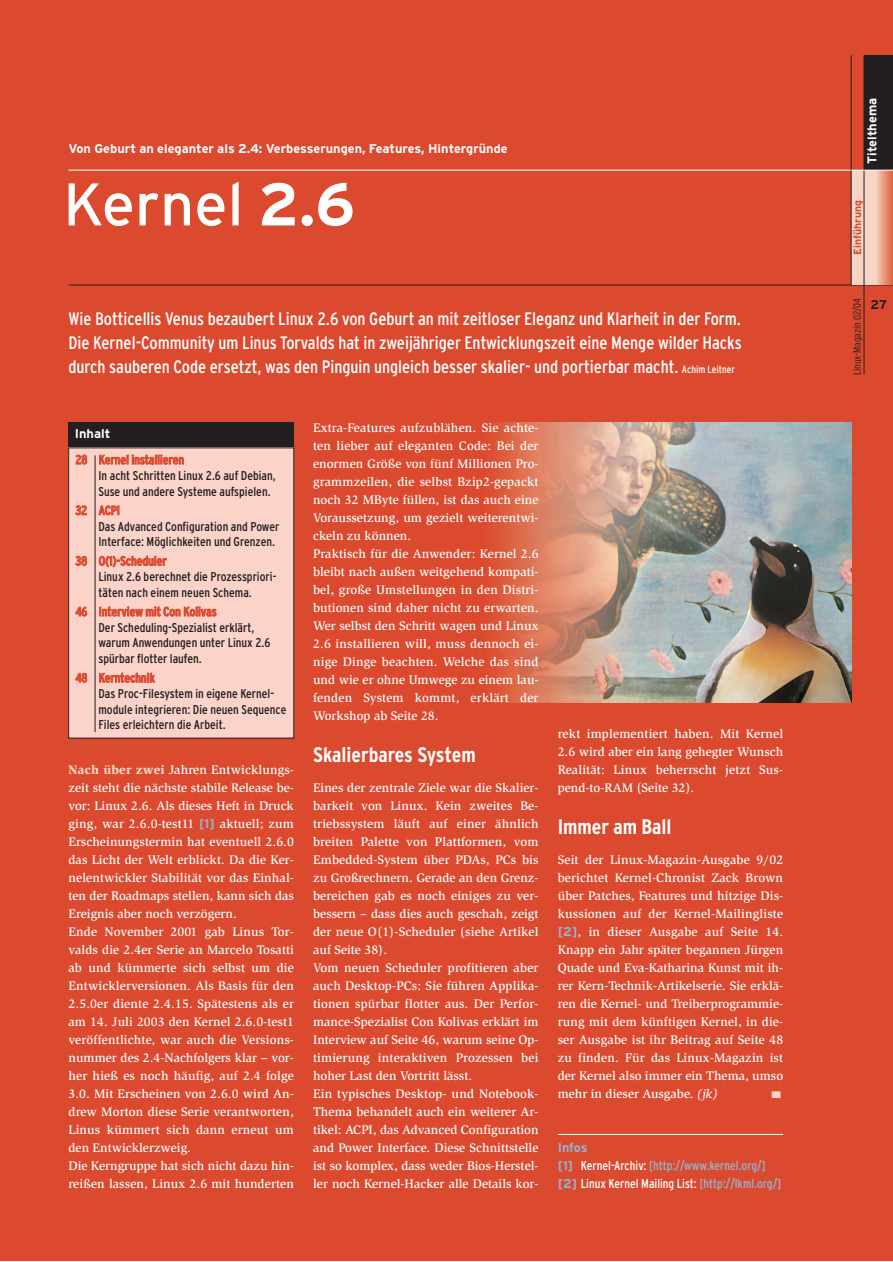
<style>
.page{position:relative;width:893px;height:1262px;background:#fff}
.page>*{position:absolute;margin:0;border:0;box-sizing:border-box;transform-origin:0 0}
.t1{font:60px "Interstate";color:#fff}
.t2{font:700 condensed 21px "Interstate";color:#fff}
.t3{font:condensed 18px/24px "Interstate";color:#fff;text-align:justify}
.t4{font:500 12.75px/18px "Slimbach";letter-spacing:.005em;color:#fff}
.t5{font:condensed 12.75px/15.6px "Interstate";color:#231f20}
.t6{font:condensed 12.75px/18px "Interstate";color:#96b3ce}
.t7{font:700 12.75px "Interstate";color:#fff}
.t8{font:condensed 12.75px "Interstate";color:#db492e}
.t9{font:700 12.75px "Interstate";color:#231f20}
.t10{font:300 condensed 10.5px "Interstate";color:#231f20}
.t11{font:700 10.5px "Interstate";color:#db492e}
.t12{font:9.6px "Zapf Dingbats";color:#fcd3c9;scale:1.33 1}
.s1{font-weight:700}
.s2{font-size:10.5px}
.s3{font-weight:900;color:#fcd3c9}
.s4{font-family:"Interstate";font-weight:700;color:#96b3ce}
.s5{font-style:italic}
.s6{font-weight:700;font-stretch:normal}
.s7{color:#fff}
</style>
<div class="page">
<div style="left:0;top:0;width:892px;height:1261px;background:#db492e"></div>
<hr style="left:69px;top:170px;width:782px;height:1px;background:#fff">
<hr style="left:69px;top:285px;width:782px;height:1px;background:#231f20">
<div style="left:68px;top:422px;width:226px;height:26px;background:#231f20"></div>
<div style="left:69px;top:448px;width:225px;height:290px;background:#fcd3c9"></div>
<div style="left:68px;top:448px;width:226px;height:290px;border:1px solid #231f20"></div>
<hr style="left:95px;top:455px;width:1px;height:277px;background:#231f20">
<hr style="left:557px;top:1134px;width:226px;height:1px;background:#fff">
<div style="left:863px;top:55px;width:29px;height:115px;background:#231f20"></div>
<hr style="left:851px;top:285px;width:41px;height:1px;background:#231f20">
<div style="left:851px;top:170px;width:25px;height:115px;background:#f6d5c4"></div>
<svg style="left:876px;top:171px;width:16px;height:114px;background:#ea9a7e"></svg>
<hr style="left:850px;top:55px;width:1px;height:230px;background:#231f20">
<hr style="left:863px;top:55px;width:1px;height:319px;background:#231f20">
<hr style="left:851px;top:170px;width:41px;height:1px;background:#fff">
<img style="left:495px;top:422px;width:356px;height:280px">
<p class="t7" style="left:68px;top:144px;width:440px">Von Geburt an eleganter als 2.4: Verbesserungen, Features, Hintergründe</p>
<h1 class="t1" style="left:63px;top:182px;width:293px">Kernel <span class="s1">2.6</span></h1>
<p class="t3" style="left:68px;top:308px;width:674px">Wie Botticellis Venus bezaubert Linux 2.6 von Geburt an mit zeitloser Eleganz und Klarheit in der Form.<br>Die Kernel-Community um Linus Torvalds hat in zweijähriger Entwicklungszeit eine Menge wilder Hacks durch sauberen Code ersetzt, was den Pinguin ungleich besser skalier- und portierbar macht. <span class="s2">Achim Leitner</span></p>
<p class="t7" style="left:75px;top:429px;width:37px">Inhalt</p>
<p class="t8" style="left:75px;top:455px;width:110px">28 Kernel installieren</p>
<p class="t5" style="left:98px;top:469px;width:179px">In acht Schritten Linux 2.6 auf Debian,<br>Suse und andere Systeme aufspielen.</p>
<p class="t8" style="left:75px;top:505px;width:46px">32 ACPI</p>
<p class="t5" style="left:98px;top:519px;width:182px">Das Advanced Configuration and Power<br>Interface: Möglichkeiten und Grenzen.</p>
<p class="t8" style="left:75px;top:556px;width:93px">38 O(1)-Scheduler</p>
<p class="t5" style="left:98px;top:570px;width:179px">Linux 2.6 berechnet die Prozesspriori&shy;täten nach einem neuen Schema.</p>
<p class="t8" style="left:75px;top:607px;width:143px">46 Interview mit Con Kolivas</p>
<p class="t5" style="left:98px;top:620px;width:173px">Der Scheduling-Spezialist erklärt, warum Anwendungen unter Linux 2.6 spürbar flotter laufen.</p>
<p class="t8" style="left:75px;top:673px;width:81px">48 Kerntechnik</p>
<p class="t5" style="left:98px;top:687px;width:189px">Das Proc-Filesystem in eigene Kernel&shy;module integrieren: Die neuen Sequence<br>Files erleichtern die Arbeit.</p>
<p class="t4" style="left:68px;top:762px;width:227px"><span class="s3">Nach über zwei</span> Jahren Entwicklungs&shy;zeit steht die nächste stabile Release be&shy;vor: Linux 2.6. Als dieses Heft in Druck ging, war 2.6.0-test11 <span class="s4">[1]</span> aktuell; zum Erscheinungstermin hat eventuell 2.6.0 das Licht der Welt erblickt. Da die Ker&shy;nelentwickler Stabilität vor das Einhal&shy;ten der Roadmaps stellen, kann sich das Ereignis aber noch verzögern.<br>Ende November 2001 gab Linus Tor&shy;valds die 2.4er Serie an Marcelo Tosatti ab und kümmerte sich selbst um die Entwicklerversionen. Als Basis für den 2.5.0er diente 2.4.15. Spätestens als er am 14. Juli 2003 den Kernel 2.6.0-test1 veröffentlichte, war auch die Versions&shy;nummer des 2.4-Nachfolgers klar – vor&shy;her hieß es noch häufig, auf 2.4 folge 3.0. Mit Erscheinen von 2.6.0 wird An&shy;drew Morton diese Serie verantworten, Linus kümmert sich dann erneut um den Entwicklerzweig.<br>Die Kerngruppe hat sich nicht dazu hin&shy;reißen lassen, Linux 2.6 mit hunderten</p>
<p class="t4" style="left:313px;top:420px;width:227px">Extra-Features aufzublähen. Sie achte&shy;ten lieber auf eleganten Code: Bei der enormen Größe von fünf Millionen Pro&shy;grammzeilen, die selbst Bzip2-gepackt noch 32 MByte füllen, ist das auch eine Voraussetzung, um gezielt weiterentwi&shy;ckeln zu können.<br>Praktisch für die Anwender: Kernel 2.6 bleibt nach außen weitgehend kompati&shy;bel, große Umstellungen in den Distri&shy;butionen sind daher nicht zu erwarten.<br>Wer selbst den Schritt wagen und Linux 2.6 installieren will, muss dennoch ei&shy;nige Dinge beachten. Welche das sind und wie er ohne Umwege zu einem lau&shy;fenden System kommt, erklärt der Workshop ab Seite 28.</p>
<h2 class="t2" style="left:313px;top:747px;width:164px">Skalierbares System</h2>
<p class="t4" style="left:313px;top:780px;width:227px">Eines der zentrale Ziele war die Skalier&shy;barkeit von Linux. Kein zweites Be&shy;triebssystem läuft auf einer ähnlich breiten Palette von Plattformen, vom Embedded-System über PDAs, PCs bis zu Großrechnern. Gerade an den Grenz&shy;bereichen gab es noch einiges zu ver&shy;bessern – dass dies auch geschah, zeigt der neue O(1)-Scheduler (siehe Artikel auf Seite 38).<br>Vom neuen Scheduler profitieren aber auch Desktop-PCs: Sie führen Applika&shy;tionen spürbar flotter aus. Der Perfor&shy;mance-Spezialist Con Kolivas erklärt im Interview auf Seite 46, warum seine Op&shy;timierung interaktiven Prozessen bei hoher Last den Vortritt lässt.<br>Ein typisches Desktop- und Notebook-Thema behandelt auch ein weiterer Ar&shy;tikel: ACPI, das Advanced Configuration and Power Interface. Diese Schnittstelle ist so komplex, dass weder Bios-Herstel&shy;ler noch Kernel-Hacker alle Details kor-</p>
<p class="t4" style="left:557px;top:726px;width:227px;text-align:justify">rekt implementiert haben. Mit Kernel 2.6 wird aber ein lang gehegter Wunsch Realität: Linux beherrscht jetzt Sus&shy;pend-to-RAM (Seite 32).</p>
<h2 class="t2" style="left:557px;top:819px;width:115px">Immer am Ball</h2>
<p class="t4" style="left:557px;top:852px;width:227px;text-align:justify">Seit der Linux-Magazin-Ausgabe 9/02 berichtet Kernel-Chronist Zack Brown über Patches, Features und hitzige Dis&shy;kussionen auf der Kernel-Mailingliste <span class="s4">[2]</span>, in dieser Ausgabe auf Seite 14.<br>Knapp ein Jahr später begannen Jürgen Quade und Eva-Katharina Kunst mit ih&shy;rer Kern-Technik-Artikelserie. Sie erklä&shy;ren die Kernel- und Treiberprogrammie&shy;rung mit dem künftigen Kernel, in die&shy;ser Ausgabe ist ihr Beitrag auf Seite 48 zu finden. Für das Linux-Magazin ist der Kernel also immer ein Thema, umso mehr in dieser Ausgabe. <span class="s5">(jk)</span></p>
<p class="t12" style="left:771px;top:1089px;width:9px">■</p>
<p class="t6" style="left:557px;top:1140px;width:225px"><span class="s6">Infos<br>[1]</span> <span class="s7">Kernel-Archiv:</span> [http://www.kernel.org/] <span class="s6">[2]</span> <span class="s7">Linux Kernel Mailing List:</span> [http://lkml.org/]</p>
<p class="t7" style="left:867px;top:164px;width:67px;rotate:-90deg">Titelthema</p>
<p class="t11" style="left:853px;top:255px;width:56px;rotate:-90deg">Einführung</p>
<p class="t10" style="left:853px;top:375px;width:79px;rotate:-90deg">Linux-Magazin 02/04</p>
<p class="t9" style="left:870px;top:300px;width:18px">27</p>
</div>
